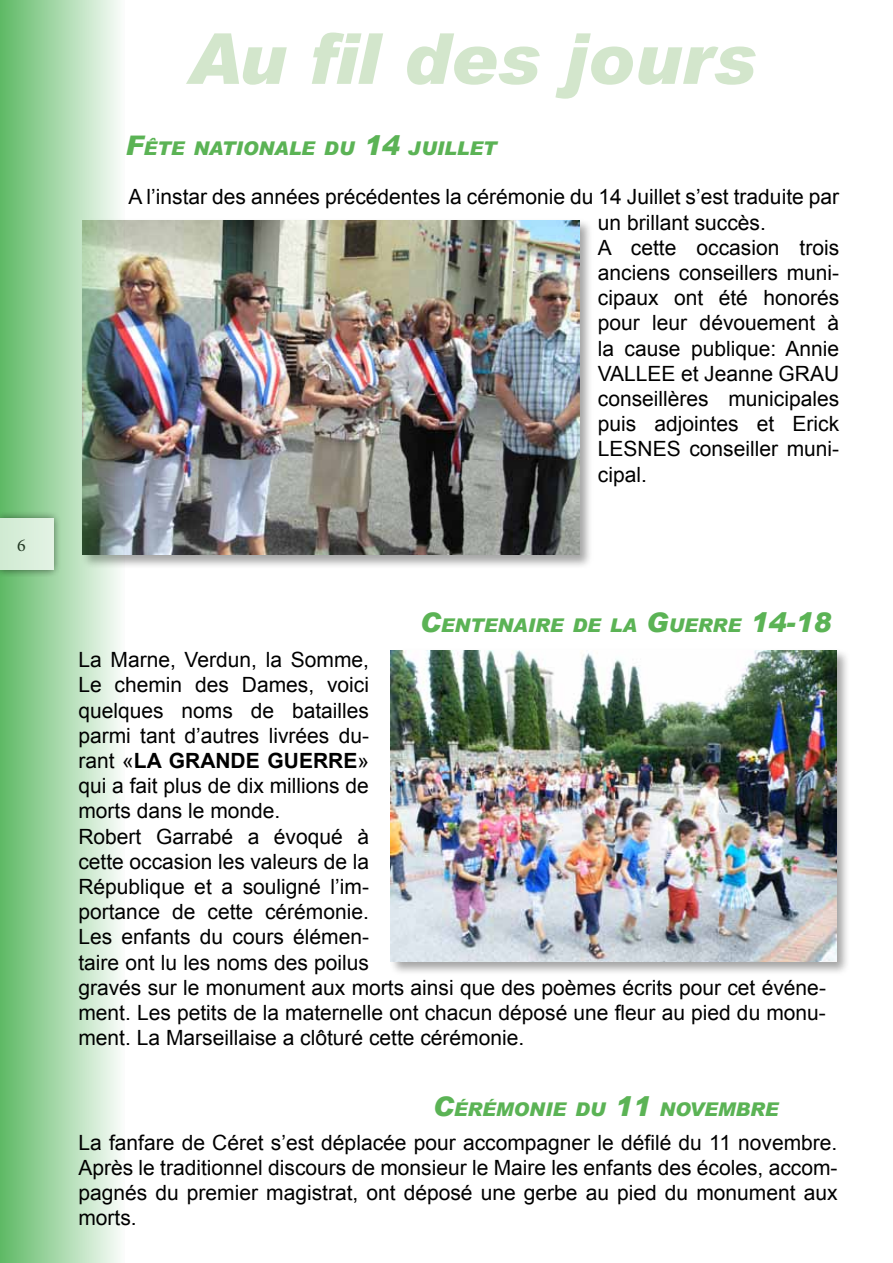
<style>
.page{position:relative;width:893px;height:1263px;background:#fff}
.page>*{position:absolute;margin:0;border:0;box-sizing:border-box;transform-origin:0 0}
.t1{font:italic 900 70.5px "Arial";color:#d3e6cc}
.t2{font:21px/25.2px "Arial";color:#000}
.t3{font:italic 900 18.9px "Arial";color:#5bb355}
.t4{font:18px "Minion Pro";color:#000}
.s1{font-size:27px}
.s2{font-weight:700}
</style>
<div class="page">
<div style="left:389px;top:648px;width:461px;height:328px;background:#000;opacity:.36"></div>
<img style="left:391px;top:651px;width:445px;height:310px">
<div style="left:80px;top:218px;width:513px;height:351px;background:#000;opacity:.36"></div>
<img style="left:125px;top:220px;width:454px;height:335px">
<svg style="left:0;top:0;width:125px;height:1263px;background:#a3d1a7"></svg>
<div style="left:0;top:510px;width:61px;height:68px;background:#000;opacity:.75"></div>
<div style="left:0;top:519px;width:53px;height:51px;background:#d9efdb"></div>
<p class="t4" style="left:17px;top:533px;width:10px">6</p>
<h1 class="t1" style="left:187px;top:15px;width:570px">Au fil des jours</h1>
<p class="t3" style="left:125px;top:137px;width:373px"><span class="s1">F</span>ÊTE NATIONALE DU <span class="s1">14</span> JUILLET</p>
<p class="t2" style="left:598px;top:185px;width:243px;text-indent:-469px">A l’instar des années précédentes la cérémonie du 14 Juillet s’est traduite par un brillant succès.<br>A cette occasion trois anciens conseillers muni&shy;cipaux ont été honorés pour leur dévouement à la cause publique: Annie<br>VALLEE et Jeanne GRAU conseillères municipales puis adjointes et Erick<br>LESNES conseiller muni&shy;cipal.</p>
<p class="t3" style="left:420px;top:614px;width:413px"><span class="s1">C</span>ENTENAIRE DE LA <span class="s1">G</span>UERRE <span class="s1">14-18</span></p>
<p class="t2" style="left:78px;top:647px;width:749px">La Marne, Verdun, la Somme,<br>Le chemin des Dames, voici<br>quelques noms de batailles<br>parmi tant d’autres livrées du-<br>rant «<span class="s2">LA GRANDE GUERRE</span>»<br>qui a fait plus de dix millions de<br>morts dans le monde.<br>Robert Garrabé a évoqué à<br>cette occasion les valeurs de la<br>République et a souligné l’im-<br>portance de cette cérémonie.<br>Les enfants du cours élémen-<br>taire ont lu les noms des poilus<br>gravés sur le monument aux morts ainsi que des poèmes écrits pour cet événe&shy;ment. Les petits de la maternelle ont chacun déposé une fleur au pied du monu&shy;ment. La Marseillaise a clôturé cette cérémonie.</p>
<p class="t3" style="left:433px;top:1097px;width:347px"><span class="s1">C</span>ÉRÉMONIE DU <span class="s1">11</span> NOVEMBRE</p>
<p class="t2" style="left:78px;top:1130px;width:761px;text-align:justify">La fanfare de Céret s’est déplacée pour accompagner le défilé du 11 novembre.<br>Après le traditionnel discours de monsieur le Maire les enfants des écoles, accom&shy;pagnés du premier magistrat, ont déposé une gerbe au pied du monument aux morts.</p>
</div>
